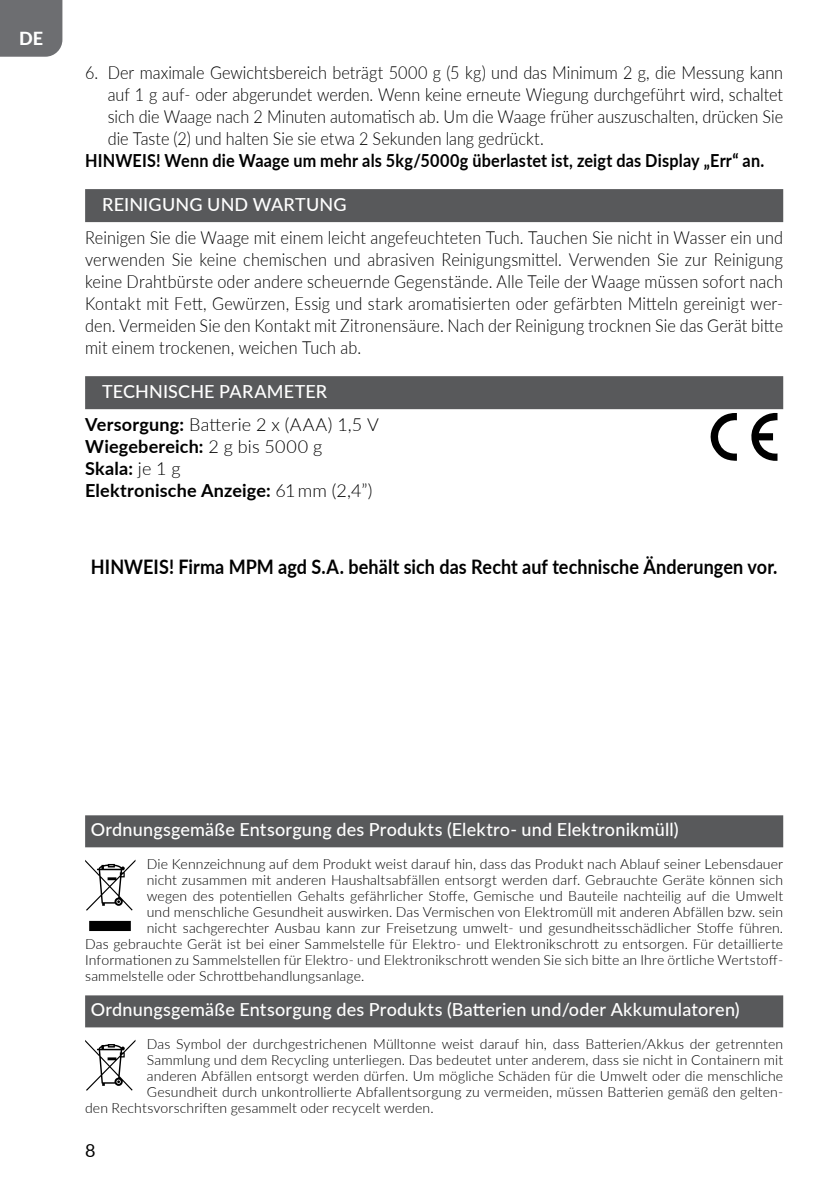
<style>
.page{position:relative;width:840px;height:1191px;background:#fff}
.page>*{position:absolute;margin:0;border:0;box-sizing:border-box;transform-origin:0 0}
.t1{font:700 20px "Lato";letter-spacing:.005em;color:#000;scale:.9 1}
.t2{font:300 18px/22px "Lato";letter-spacing:.005em;color:#000;text-align:justify;scale:.9 1}
.t3{font:500 18px/33px "Lato";letter-spacing:.01em;color:#fff}
.t4{font:700 18px "Lato";letter-spacing:.01em;color:#000;scale:.9 1}
.t5{font:700 18px/22px "Lato";letter-spacing:.01em;color:#000}
.t6{font:800 18px "Lato";color:#fff}
.t7{font:18px "Lato";color:#000}
.t8{font:300 14px "Lato";letter-spacing:.01em;color:#000}
.s1{font-weight:700;color:#000}
.s2{font-weight:300;color:#000}
.s3{font-weight:300}
</style>
<div class="page">
<div style="left:0;top:0;width:62px;height:57px;background:#6d6e71"></div>
<div style="left:85px;top:189px;width:697px;height:33px;background:#58595b"></div>
<div style="left:85px;top:376px;width:697px;height:33px;background:#58595b"></div>
<svg style="left:710px;top:413px;width:26px;height:48px"></svg>
<svg style="left:751px;top:413px;width:26px;height:48px"></svg>
<div style="left:85px;top:815px;width:697px;height:32px;background:#58595b"></div>
<svg style="left:85px;top:860px;width:50px;height:71px"></svg>
<div style="left:85px;top:995px;width:697px;height:32px;background:#58595b"></div>
<svg style="left:85px;top:1040px;width:50px;height:51px"></svg>
<p class="t6" style="left:19px;top:25px;width:26px">DE</p>
<p class="t2" style="left:108px;top:61px;width:751px;text-indent:-23px">6. Der maximale Gewichtsbereich beträgt 5000 g (5 kg) und das Minimum 2 g, die Messung kann auf 1 g auf- oder abgerundet werden. Wenn keine erneute Wiegung durchgeführt wird, schaltet sich die Waage nach 2 Minuten automatisch ab. Um die Waage früher auszuschalten, drücken Sie die Taste (2) und halten Sie sie etwa 2 Sekunden lang gedrückt.</p>
<p class="t4" style="left:85px;top:147px;width:755px">HINWEIS! Wenn die Waage um mehr als 5kg/5000g überlastet ist, zeigt das Display „Err“ an.</p>
<p class="t3" style="left:102px;top:187px;width:246px">REINIGUNG UND WARTUNG</p>
<p class="t2" style="left:85px;top:226px;width:776px">Reinigen Sie die Waage mit einem leicht angefeuchteten Tuch. Tauchen Sie nicht in Wasser ein und verwenden Sie keine chemischen und abrasiven Reinigungsmittel. Verwenden Sie zur Reinigung keine Drahtbürste oder andere scheuernde Gegenstände. Alle Teile der Waage müssen sofort nach Kontakt mit Fett, Gewürzen, Essig und stark aromatisierten oder gefärbten Mitteln gereinigt wer&shy;den. Vermeiden Sie den Kontakt mit Zitronensäure. Nach der Reinigung trocknen Sie das Gerät bitte mit einem trockenen, weichen Tuch ab.</p>
<p class="t3" style="left:85px;top:374px;width:295px;text-indent:17px">TECHNISCHE PARAMETER<br><span class="s1">Versorgung:</span> <span class="s2">Batterie 2 x (AAA) 1,5 V</span></p>
<p class="t5" style="left:85px;top:434px;width:289px">Wiegebereich: <span class="s3">2 g bis 5000 g<br></span>Skala: <span class="s3">je 1 g<br></span>Elektronische Anzeige: <span class="s3">61 mm (2,4”)</span></p>
<h1 class="t1" style="left:91px;top:552px;width:763px">HINWEIS! Firma MPM agd S.A. behält sich das Recht auf technische Änderungen vor.</h1>
<p class="t3" style="left:91px;top:812px;width:589px">Ordnungsgemäße Entsorgung des Produkts (Elektro- und Elektronikmüll)</p>
<p class="t8" style="left:147px;top:854px;width:637px">Die Kennzeichnung auf dem Produkt weist darauf hin, dass das Produkt nach Ablauf seiner Lebensdauer</p>
<p class="t8" style="left:147px;top:870px;width:637px">nicht zusammen mit anderen Haushaltsabfällen entsorgt werden darf. Gebrauchte Geräte können sich</p>
<p class="t8" style="left:147px;top:886px;width:637px">wegen des potentiellen Gehalts gefährlicher Stoffe, Gemische und Bauteile nachteilig auf die Umwelt</p>
<p class="t8" style="left:147px;top:902px;width:637px">und menschliche Gesundheit auswirken. Das Vermischen von Elektromüll mit anderen Abfällen bzw. sein</p>
<p class="t8" style="left:147px;top:918px;width:637px">nicht sachgerechter Ausbau kann zur Freisetzung umwelt- und gesundheitsschädlicher Stoffe führen.</p>
<p class="t8" style="left:85px;top:934px;width:699px">Das gebrauchte Gerät ist bei einer Sammelstelle für Elektro- und Elektronikschrott zu entsorgen. Für detaillierte</p>
<p class="t8" style="left:85px;top:950px;width:699px">Informationen zu Sammelstellen für Elektro- und Elektronikschrott wenden Sie sich bitte an Ihre örtliche Wertstoff-</p>
<p class="t8" style="left:85px;top:966px;width:280px">sammelstelle oder Schrottbehandlungsanlage.</p>
<p class="t3" style="left:91px;top:992px;width:650px">Ordnungsgemäße Entsorgung des Produkts (Batterien und/oder Akkumulatoren)</p>
<p class="t8" style="left:147px;top:1034px;width:637px">Das Symbol der durchgestrichenen Mülltonne weist darauf hin, dass Batterien/Akkus der getrennten</p>
<p class="t8" style="left:147px;top:1050px;width:637px">Sammlung und dem Recycling unterliegen. Das bedeutet unter anderem, dass sie nicht in Containern mit</p>
<p class="t8" style="left:147px;top:1066px;width:637px">anderen Abfällen entsorgt werden dürfen. Um mögliche Schäden für die Umwelt oder die menschliche</p>
<p class="t8" style="left:147px;top:1082px;width:637px">Gesundheit durch unkontrollierte Abfallentsorgung zu vermeiden, müssen Batterien gemäß den gelten-</p>
<p class="t8" style="left:85px;top:1098px;width:350px">den Rechtsvorschriften gesammelt oder recycelt werden.</p>
<p class="t7" style="left:85px;top:1137px;width:12px">8</p>
</div>
